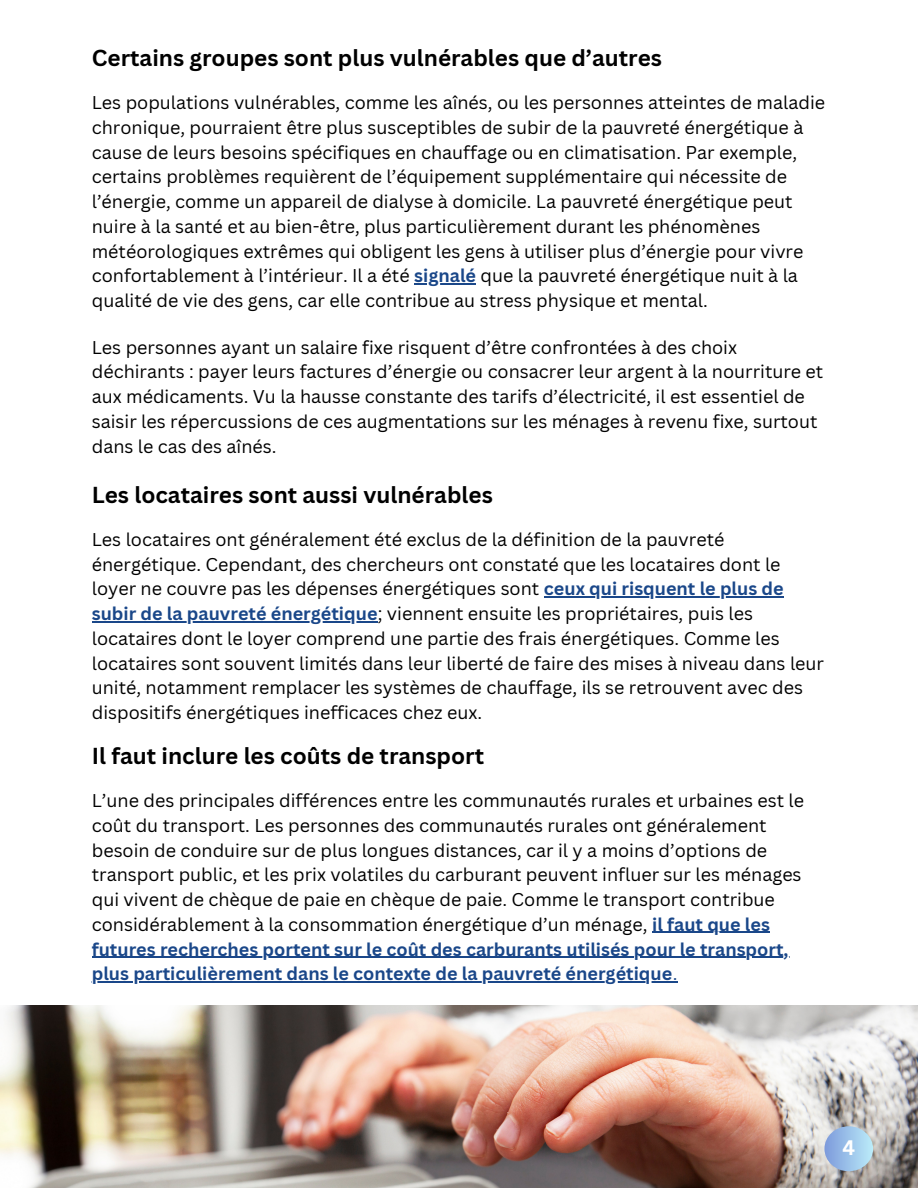
<style>
.page{position:relative;width:918px;height:1188px;background:#fff}
.page>*{position:absolute;margin:0;border:0;box-sizing:border-box;transform-origin:0 0}
.t1{font:700 22.5px "Canva Sans";color:#000}
.t2{font:700 20.4px "Canva Sans";color:#fff}
.t3{font:18px/24.8px "Canva Sans";color:#000}
.s1{font-weight:700;color:#1a4789}
.s2{color:#1a4789}
</style>
<div class="page">
<img style="left:0;top:1005px;width:917px;height:183px">
<div style="left:824px;top:1126px;width:49px;height:45px;background:linear-gradient(to right,#7e9adb,#baebf9);border-radius:50%"></div>
<hr style="left:414px;top:284px;width:62px;height:1px;background:#1a4789">
<hr style="left:544px;top:596px;width:240px;height:2px;background:#1a4789">
<hr style="left:92px;top:621px;width:286px;height:1px;background:#1a4789">
<hr style="left:652px;top:932px;width:118px;height:1px;background:#1a4789">
<hr style="left:92px;top:957px;width:697px;height:1px;background:#1a4789">
<hr style="left:92px;top:981px;width:581px;height:2px;background:#1a4789">
<p class="t1" style="left:92px;top:42px;width:572px">Certains groupes sont plus vulnérables que d’autres</p>
<p class="t3" style="left:92px;top:90px;width:735px">Les populations vulnérables, comme les aînés, ou les personnes atteintes de maladie chronique, pourraient être plus susceptibles de subir de la pauvreté énergétique à cause de leurs besoins spécifiques en chauffage ou en climatisation. Par exemple, certains problèmes requièrent de l’équipement supplémentaire qui nécessite de l’énergie, comme un appareil de dialyse à domicile. La pauvreté énergétique peut nuire à la santé et au bien-être, plus particulièrement durant les phénomènes météorologiques extrêmes qui obligent les gens à utiliser plus d’énergie pour vivre confortablement à l’intérieur. Il a été <span class="s1">signalé</span> que la pauvreté énergétique nuit à la</p>
<p class="t3" style="left:92px;top:288px;width:617px">qualité de vie des gens, car elle contribue au stress physique et mental.</p>
<h1 class="t3" style="left:92px;top:334px;width:733px">Les personnes ayant un salaire fixe risquent d’être confrontées à des choix déchirants : payer leurs factures d’énergie ou consacrer leur argent à la nourriture et aux médicaments. Vu la hausse constante des tarifs d’électricité, il est essentiel de saisir les répercussions de ces augmentations sur les ménages à revenu fixe, surtout dans le cas des aînés.</h1>
<h1 class="t1" style="left:92px;top:479px;width:403px">Les locataires sont aussi vulnérables</h1>
<p class="t3" style="left:92px;top:526px;width:734px">Les locataires ont généralement été exclus de la définition de la pauvreté énergétique. Cependant, des chercheurs ont constaté que les locataires dont le loyer ne couvre pas les dépenses énergétiques sont <span class="s1">ceux qui risquent le plus de subir de la pauvreté énergétique</span>; viennent ensuite les propriétaires, puis les locataires dont le loyer comprend une partie des frais énergétiques. Comme les locataires sont souvent limités dans leur liberté de faire des mises à niveau dans leur unité, notamment remplacer les systèmes de chauffage, ils se retrouvent avec des dispositifs énergétiques inefficaces chez eux.</p>
<p class="t1" style="left:92px;top:740px;width:394px">Il faut inclure les coûts de transport</p>
<p class="t3" style="left:92px;top:788px;width:714px">L’une des principales différences entre les communautés rurales et urbaines est le coût du transport. Les personnes des communautés rurales ont généralement besoin de conduire sur de plus longues distances, car il y a moins d’options de transport public, et les prix volatiles du carburant peuvent influer sur les ménages qui vivent de chèque de paie en chèque de paie. Comme le transport contribue considérablement à la consommation énergétique d’un ménage, <span class="s1">il faut que les futures recherches portent sur le coût des carburants utilisés pour le transport, plus particulièrement dans le contexte de la pauvreté énergétique</span><span class="s2">.</span></p>
<h1 class="t2" style="left:842px;top:1134px;width:14px">4</h1>
</div>
